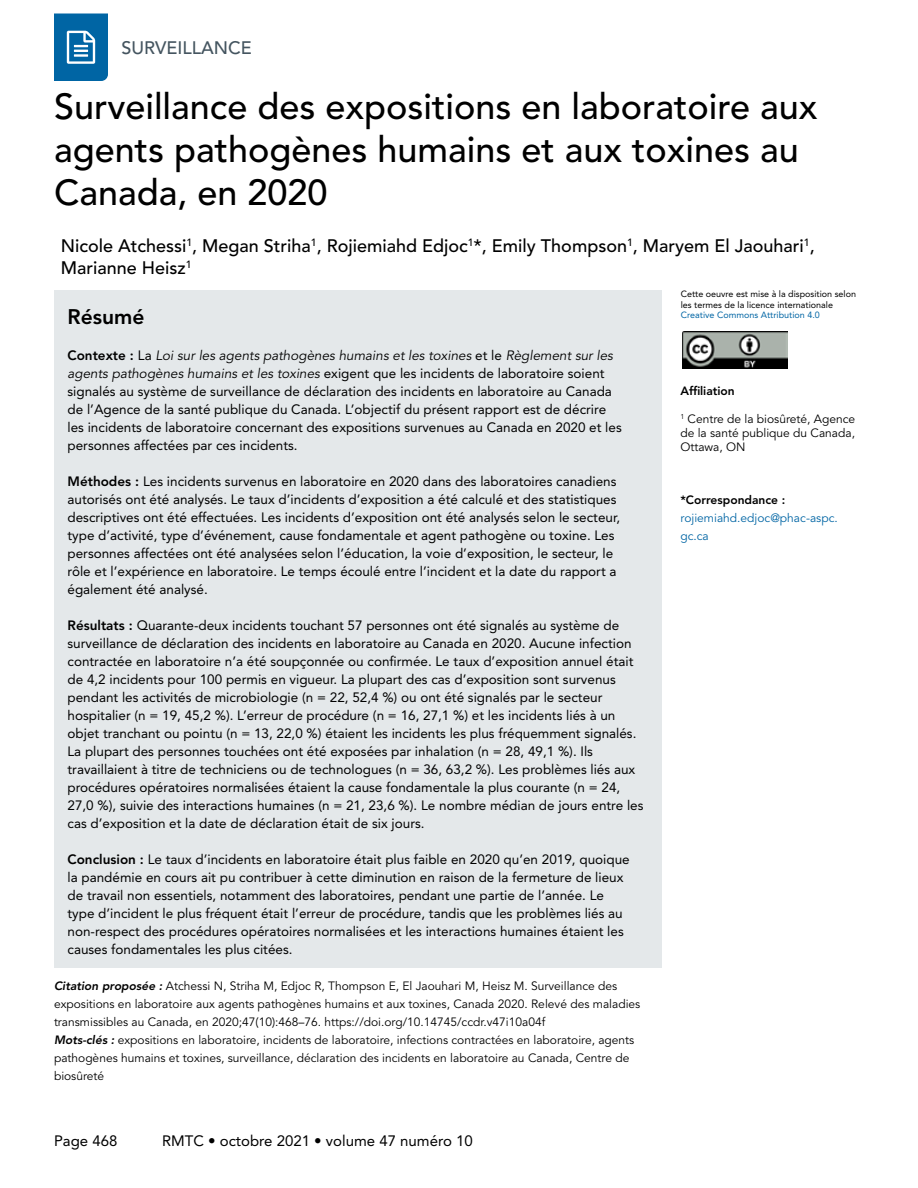
<style>
.page{position:relative;width:918px;height:1188px;background:#fff}
.page>*{position:absolute;margin:0;border:0;box-sizing:border-box;transform-origin:0 0}
.t1{font:500 36px/43.2px "Avenir LT Std";color:#000}
.t2{font:800 21px "Avenir LT Std";color:#000}
.t3{font:500 18px/21.6px "Avenir LT Std";color:#000}
.t4{font:500 18px "Avenir LT Std";color:#455560}
.t5{font:15px "Avenir LT Std";color:#000}
.t6{font:13.5px/18px "Avenir LT Std";color:#000}
.t7{font:12px/18px "Avenir LT Std";color:#000;text-align:justify}
.t8{font:12px/18px "Avenir LT Std";color:#0065a4}
.t9{font:800 12px "Avenir LT Std";color:#000}
.t10{font:9px/10.5px "Avenir LT Std";color:#000}
.t11{font:9px "Avenir LT Std";color:#0065a4}
.s1{font-weight:800}
.s2{font-style:italic}
.s3{font-weight:800;font-style:italic}
</style>
<div class="page">
<svg style="left:54px;top:14px;width:54px;height:67px;background:#1c76ae"></svg>
<div style="left:54px;top:290px;width:608px;height:678px;background:#e4e8ea"></div>
<img style="left:682px;top:331px;width:106px;height:37px">
<h3 class="t4" style="left:122px;top:37px;width:132px">SURVEILLANCE</h3>
<h1 class="t1" style="left:54px;top:86px;width:765px">Surveillance des expositions en laboratoire aux agents pathogènes humains et aux toxines au<br>Canada, en 2020</h1>
<h3 class="t3" style="left:61px;top:235px;width:755px">Nicole Atchessi<sup>1</sup>, Megan Striha<sup>1</sup>, Rojiemiahd Edjoc<sup>1</sup>*, Emily Thompson<sup>1</sup>, Maryem El Jaouhari<sup>1</sup>,<br>Marianne Heisz<sup>1</sup></h3>
<h2 class="t2" style="left:68px;top:304px;width:78px">Résumé</h2>
<p class="t6" style="left:68px;top:346px;width:556px"><span class="s1">Contexte :</span> La <span class="s2">Loi sur les agents pathogènes humains et les toxines</span> et le <span class="s2">Règlement sur les agents pathogènes humains et les toxines</span> exigent que les incidents de laboratoire soient signalés au système de surveillance de déclaration des incidents en laboratoire au Canada de l’Agence de la santé publique du Canada. L’objectif du présent rapport est de décrire les incidents de laboratoire concernant des expositions survenues au Canada en 2020 et les personnes affectées par ces incidents.</p>
<p class="t6" style="left:68px;top:472px;width:554px"><span class="s1">Méthodes :</span> Les incidents survenus en laboratoire en 2020 dans des laboratoires canadiens autorisés ont été analysés. Le taux d’incidents d’exposition a été calculé et des statistiques descriptives ont été effectuées. Les incidents d’exposition ont été analysés selon le secteur, type d’activité, type d’événement, cause fondamentale et agent pathogène ou toxine. Les personnes affectées ont été analysées selon l’éducation, la voie d’exposition, le secteur, le rôle et l’expérience en laboratoire. Le temps écoulé entre l’incident et la date du rapport a également été analysé.</p>
<p class="t6" style="left:68px;top:616px;width:578px"><span class="s1">Résultats :</span> Quarante-deux incidents touchant 57 personnes ont été signalés au système de surveillance de déclaration des incidents en laboratoire au Canada en 2020. Aucune infection contractée en laboratoire n’a été soupçonnée ou confirmée. Le taux d’exposition annuel était de 4,2 incidents pour 100 permis en vigueur. La plupart des cas d’exposition sont survenus pendant les activités de microbiologie (n = 22, 52,4 %) ou ont été signalés par le secteur hospitalier (n = 19, 45,2 %). L’erreur de procédure (n = 16, 27,1 %) et les incidents liés à un objet tranchant ou pointu (n = 13, 22,0 %) étaient les incidents les plus fréquemment signalés.<br>La plupart des personnes touchées ont été exposées par inhalation (n = 28, 49,1 %). Ils travaillaient à titre de techniciens ou de technologues (n = 36, 63,2 %). Les problèmes liés aux procédures opératoires normalisées étaient la cause fondamentale la plus courante (n = 24, 27,0 %), suivie des interactions humaines (n = 21, 23,6 %). Le nombre médian de jours entre les cas d’exposition et la date de déclaration était de six jours.</p>
<p class="t6" style="left:68px;top:850px;width:564px"><span class="s1">Conclusion :</span> Le taux d’incidents en laboratoire était plus faible en 2020 qu’en 2019, quoique la pandémie en cours ait pu contribuer à cette diminution en raison de la fermeture de lieux de travail non essentiels, notamment des laboratoires, pendant une partie de l’année. Le type d’incident le plus fréquent était l’erreur de procédure, tandis que les problèmes liés au non‑respect des procédures opératoires normalisées et les interactions humaines étaient les causes fondamentales les plus citées.</p>
<p class="t10" style="left:681px;top:289px;width:177px">Cette oeuvre est mise à la disposition selon les termes de la licence internationale</p>
<p class="t11" style="left:681px;top:310px;width:141px">Creative Commons Attribution 4.0</p>
<p class="t9" style="left:680px;top:383px;width:56px">Affiliation</p>
<p class="t7" style="left:680px;top:412px;width:176px;line-height:14.4px"><sup>1</sup> Centre de la biosûreté, Agence de la santé publique du Canada, Ottawa, ON</p>
<p class="t9" style="left:680px;top:493px;width:106px">*Correspondance :</p>
<p class="t8" style="left:680px;top:509px;width:159px">rojiemiahd.edjoc@phac-aspc. gc.ca</p>
<p class="t7" style="left:54px;top:977px;width:588px;text-align:left"><span class="s3">Citation proposée :</span> Atchessi N, Striha M, Edjoc R, Thompson E, El Jaouhari M, Heisz M. Surveillance des expositions en laboratoire aux agents pathogènes humains et aux toxines, Canada 2020. Relevé des maladies transmissibles au Canada, en 2020;47(10):468–76. https://doi.org/10.14745/ccdr.v47i10a04f<br><span class="s3">Mots-clés :</span> expositions en laboratoire, incidents de laboratoire, infections contractées en laboratoire, agents pathogènes humains et toxines, surveillance, déclaration des incidents en laboratoire au Canada, Centre de biosûreté</p>
<p class="t5" style="left:54px;top:1133px;width:65px">Page 468</p>
<p class="t5" style="left:162px;top:1133px;width:312px">RMTC • octobre 2021 • volume 47 numéro 10</p>
</div>
